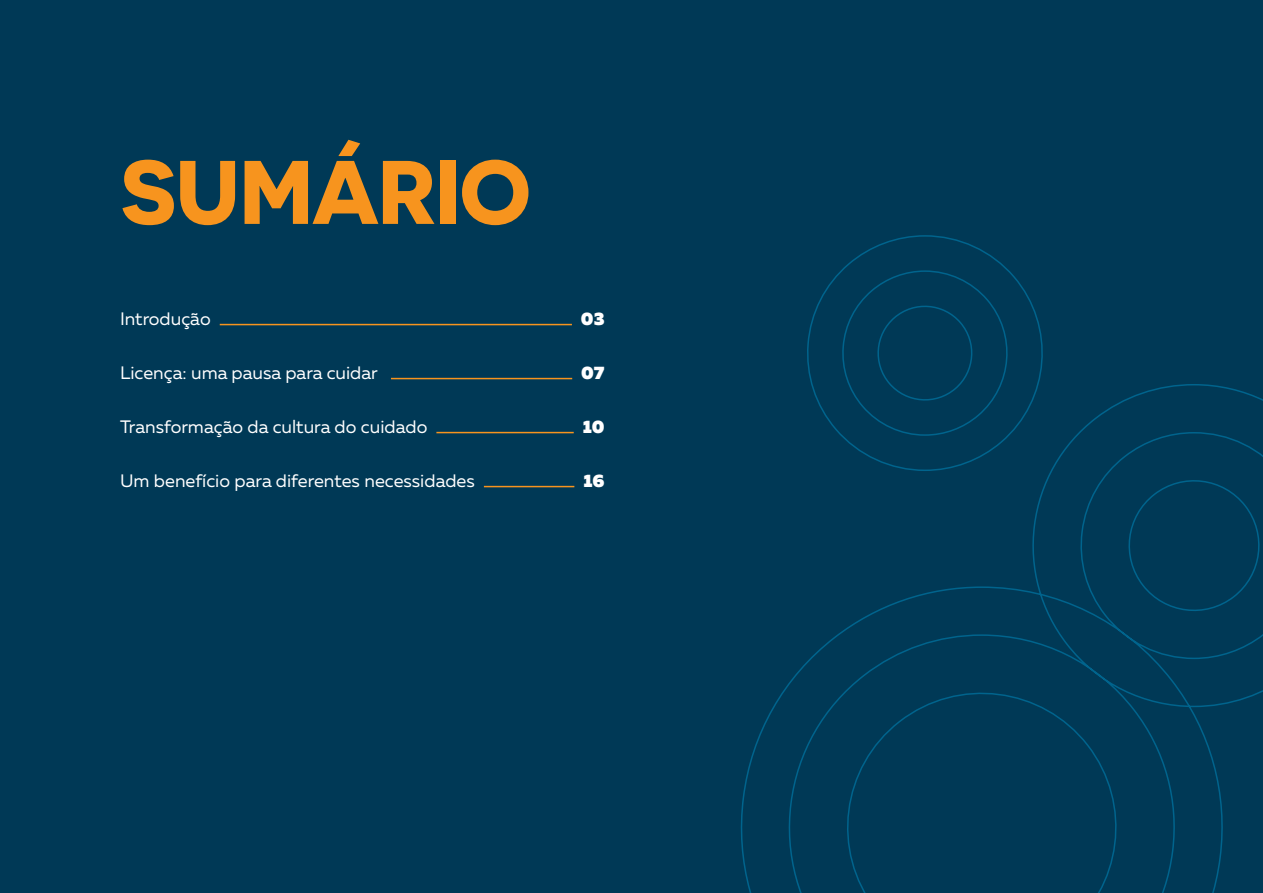
<style>
.page{position:relative;width:1263px;height:893px;background:#003956}
.page>*{position:absolute;margin:0;border:0;box-sizing:border-box;transform-origin:0 0}
.t1{font:700 90px "Novecentosanswide";letter-spacing:-.01em;color:#f7941e}
.t2{font:18px "Muller";color:#fff}
.t3{font:900 18px "Muller";color:#fff}
</style>
<div class="page">
<svg style="left:740px;top:235px;width:523px;height:658px"></svg>
<hr style="left:220px;top:324px;width:352px;height:1px;background:#f7941e">
<hr style="left:391px;top:378px;width:181px;height:1px;background:#f7941e">
<hr style="left:436px;top:432px;width:138px;height:1px;background:#f7941e">
<hr style="left:484px;top:486px;width:90px;height:1px;background:#f7941e">
<h1 class="t1" style="left:120px;top:136px;width:412px">SUMÁRIO</h1>
<p class="t2" style="left:120px;top:307px;width:92px">Introdução</p>
<p class="t3" style="left:581px;top:307px;width:25px">03</p>
<p class="t2" style="left:120px;top:361px;width:259px">Licença: uma pausa para cuidar</p>
<p class="t3" style="left:581px;top:361px;width:25px">07</p>
<p class="t2" style="left:120px;top:415px;width:309px">Transformação da cultura do cuidado</p>
<p class="t3" style="left:583px;top:415px;width:23px">10</p>
<p class="t2" style="left:120px;top:469px;width:356px">Um benefício para diferentes necessidades</p>
<p class="t3" style="left:583px;top:469px;width:23px">16</p>
</div>
